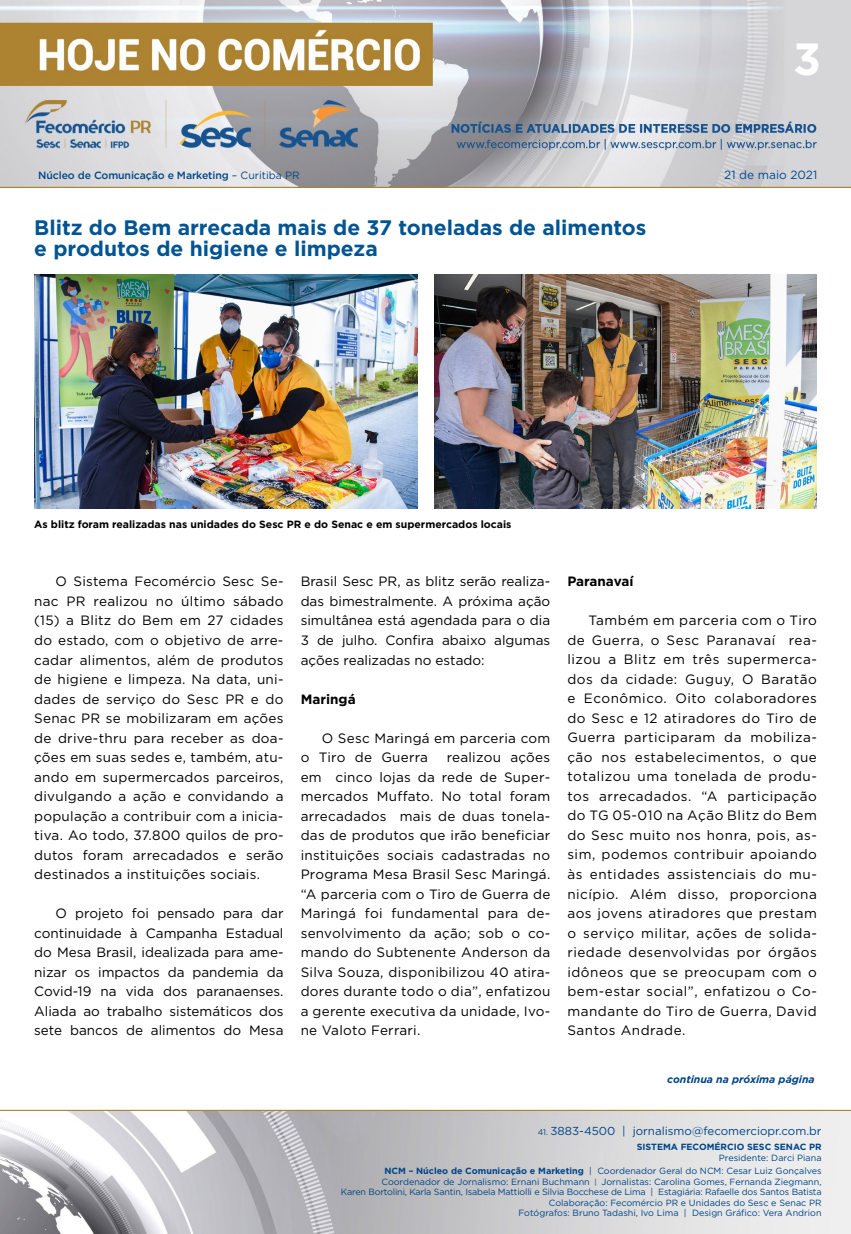
<style>
.page{position:relative;width:851px;height:1234px;background:#fff}
.page>*{position:absolute;margin:0;border:0;box-sizing:border-box;transform-origin:0 0}
.t1{font:700 45px "Gotham";color:#fff}
.t2{font:700 21px/21px "Gotham";color:#005493}
.t3{font:13.5px/19.5px "Gotham";letter-spacing:.02em;color:#000;text-align:justify}
.t4{font:700 13.5px "Gotham";color:#000}
.t5{font:11.85px "Gotham";color:#004a93}
.t6{font:11.55px "Gotham";color:#004587}
.t7{font:700 10.5px "Gotham";color:#000}
.t8{font:500 10.5px "Gotham";letter-spacing:-.01em;color:#004587}
.t9{font:italic 700 10.5px "Gotham";color:#004587}
.t10{font:9px/10.5px "Gotham";color:#004587;text-align:right}
.t11{font:700 9px "Gotham";color:#004587}
.s1{font-weight:400}
.s2{font-size:8.25px}
.s3{font-weight:700}
.s4{font-size:7.65px}
</style>
<div class="page">
<img style="left:0;top:0;width:850px;height:188px">
<img style="left:0;top:1109px;width:850px;height:124px">
<img style="left:34px;top:274px;width:383px;height:234px">
<img style="left:434px;top:274px;width:382px;height:234px">
<h1 class="t1" style="left:793px;top:29px;width:29px">3</h1>
<p class="t8" style="left:38px;top:168px;width:263px">Núcleo de Comunicação e Marketing <span class="s1">– Curitiba PR</span></p>
<p class="t5" style="left:724px;top:167px;width:94px">21 de maio 2021</p>
<h2 class="t2" style="left:34px;top:217px;width:613px">Blitz do Bem arrecada mais de 37 toneladas de alimentos e produtos de higiene e limpeza</h2>
<p class="t7" style="left:34px;top:517px;width:479px">As blitz foram realizadas nas unidades do Sesc PR e do Senac e em supermercados locais</p>
<p class="t3" style="left:34px;top:571px;width:251px;text-indent:21px">O Sistema Fecomércio Sesc Se&shy;nac PR realizou no último sábado (15) a Blitz do Bem em 27 cidades do estado, com o objetivo de arre&shy;cadar alimentos, além de produtos de higiene e limpeza. Na data, uni&shy;dades de serviço do Sesc PR e do Senac PR se mobilizaram em ações de drive-thru para receber as doa&shy;ções em suas sedes e, também, atu&shy;ando em supermercados parceiros, divulgando a ação e convidando a população a contribuir com a inicia&shy;tiva. Ao todo, 37.800 quilos de pro&shy;dutos foram arrecadados e serão destinados a instituições sociais.</p>
<p class="t3" style="left:34px;top:903px;width:251px;text-indent:21px">O projeto foi pensado para dar continuidade à Campanha Estadual do Mesa Brasil, idealizada para ame&shy;nizar os impactos da pandemia da Covid-19 na vida dos paranaenses.<br>Aliada ao trabalho sistemáticos dos sete bancos de alimentos do Mesa</p>
<p class="t3" style="left:300px;top:571px;width:251px">Brasil Sesc PR, as blitz serão realiza&shy;das bimestralmente. A próxima ação simultânea está agendada para o dia 3 de julho. Confira abaixo algumas ações realizadas no estado:</p>
<p class="t4" style="left:300px;top:689px;width:56px">Maringá</p>
<p class="t3" style="left:300px;top:727px;width:251px;text-indent:21px">O Sesc Maringá em parceria com o Tiro de Guerra</p>
<p class="t3" style="left:300px;top:747px;width:251px;text-indent:146px">realizou ações em cinco lojas da rede de Super&shy;mercados Muffato. No total foram arrecadados mais de duas tonela&shy;das de produtos que irão beneficiar instituições sociais cadastradas no Programa Mesa Brasil Sesc Maringá. “A parceria com o Tiro de Guerra de Maringá foi fundamental para de&shy;senvolvimento da ação; sob o co&shy;mando do Subtenente Anderson da Silva Souza, disponibilizou 40 atira&shy;dores durante todo o dia”, enfatizou a gerente executiva da unidade, Ivo&shy;ne Valoto Ferrari.</p>
<p class="t4" style="left:567px;top:572px;width:68px">Paranavaí</p>
<p class="t3" style="left:567px;top:610px;width:251px;text-indent:21px">Também em parceria com o Tiro de Guerra, o Sesc Paranavaí rea&shy;lizou a Blitz em três supermerca&shy;dos da cidade: Guguy, O Baratão e Econômico. Oito colaboradores do Sesc e 12 atiradores do Tiro de Guerra participaram da mobiliza&shy;ção nos estabelecimentos, o que totalizou uma tonelada de produ&shy;tos arrecadados. “A participação do TG 05-010 na Ação Blitz do Bem do Sesc muito nos honra, pois, as&shy;sim, podemos contribuir apoiando às entidades assistenciais do mu&shy;nicípio. Além disso, proporciona aos jovens atiradores que prestam o serviço militar, ações de solida&shy;riedade desenvolvidas por órgãos idôneos que se preocupam com o bem-estar social”, enfatizou o Co&shy;mandante do Tiro de Guerra, David Santos Andrade.</p>
<p class="t9" style="left:667px;top:1072px;width:149px">continua na próxima página</p>
<p class="t6" style="left:537px;top:1123px;width:285px"><span class="s2">41.</span> 3883-4500 | jornalismo@fecomerciopr.com.br</p>
<p class="t11" style="left:636px;top:1140px;width:186px">SISTEMA FECOMÉRCIO SESC SENAC PR</p>
<p class="t10" style="left:384px;top:1150px;width:438px;line-height:13.5px">Presidente: Darci Piana<br><span class="s3">NCM – Núcleo de Comunicação e Marketing</span> | Coordenador Geral do NCM: Cesar Luiz Gonçalves</p>
<p class="t10" style="left:341px;top:1175px;width:482px">Coordenador de Jornalismo: Ernani Buchmann <span class="s4">|</span> Jornalistas: Carolina Gomes, Fernanda Ziegmann,<br>Karen Bortolini, Karla Santin, Isabela Mattiolli e Silvia Bocchese de Lima | Estagiária: Rafaelle dos Santos Batista Colaboração: Fecomércio PR e Unidades do Sesc e Senac PR<br>Fotógrafos: Bruno Tadashi, Ivo Lima | Design Gráfico: Vera Andrion</p>
</div>
